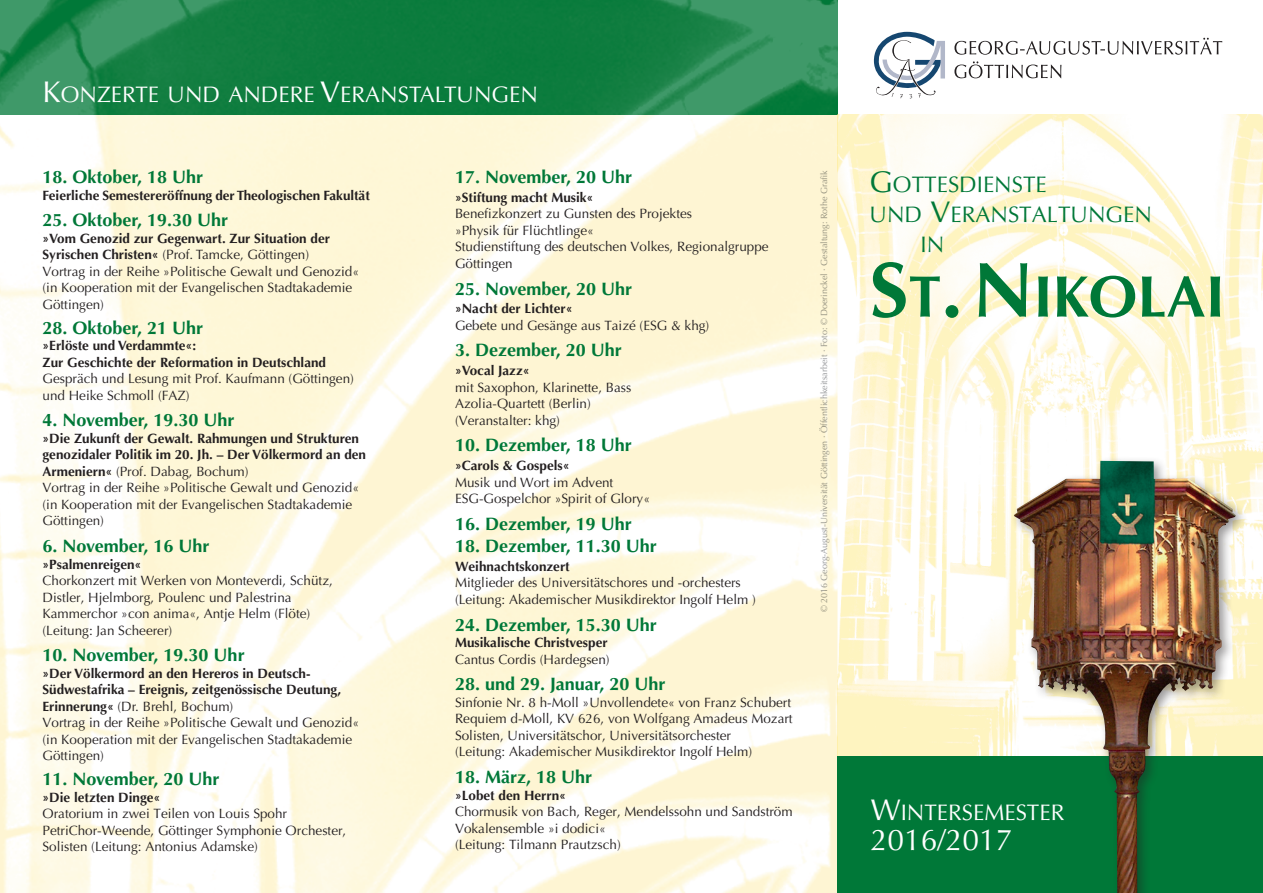
<style>
.page{position:relative;width:1263px;height:893px;background:#fff}
.page>*{position:absolute;margin:0;border:0;box-sizing:border-box;transform-origin:0 0}
.t1{font:700 58.5px "Optima LT";color:#007838}
.t2{font:30px "Optima LT";color:#fff}
.t3{font:22.5px "Optima LT";color:#fff}
.t4{font:22.5px "Optima LT";color:#007838}
.t5{font:700 18px "Optima LT";color:#007838}
.t6{font:13.5px/16.5px "Optima LT";color:#231f20}
.t7{font:700 13.5px/16.5px "Optima LT";color:#231f20}
.t8{font:9px "Optima LT";color:#939598}
.s1{font-size:30px}
.s2{font-weight:700}
.s3{font-size:78px}
</style>
<div class="page">
<img style="left:0;top:115px;width:838px;height:778px">
<svg style="left:0;top:0;width:838px;height:115px;background:#1a8449"></svg>
<img style="left:838px;top:115px;width:425px;height:642px">
<svg style="left:954px;top:61px;width:107px;height:17px"></svg>
<svg style="left:954px;top:38px;width:268px;height:17px"></svg>
<svg style="left:874px;top:32px;width:71px;height:66px"></svg>
<div style="left:838px;top:757px;width:425px;height:136px;background:#007838"></div>
<div style="left:1010px;top:456px;width:239px;height:437px;background:#231f20;opacity:.45"></div>
<img style="left:1014px;top:479px;width:166px;height:414px">
<h3 class="t3" style="left:43px;top:81px;width:497px"><span class="s1">K</span>ONZERTE UND ANDERE <span class="s1">V</span>ERANSTALTUNGEN</h3>
<h3 class="t5" style="left:43px;top:167px;width:162px">18. Oktober, 18 Uhr</h3>
<p class="t7" style="left:43px;top:187px;width:329px">Feierliche Semestereröffnung der Theologischen Fakultät</p>
<h3 class="t5" style="left:43px;top:210px;width:187px">25. Oktober, 19.30 Uhr</h3>
<p class="t6" style="left:43px;top:230px;width:318px"><span class="s2">»Vom Genozid zur Gegenwart. Zur Situation der Syrischen Christen«</span> (Prof. Tamcke, Göttingen)<br>Vortrag in der Reihe »Politische Gewalt und Genozid« (in Kooperation mit der Evangelischen Stadtakademie Göttingen)</p>
<h3 class="t5" style="left:43px;top:317px;width:162px">28. Oktober, 21 Uhr</h3>
<p class="t7" style="left:43px;top:337px;width:285px">»Erlöste und Verdammte«:<br>Zur Geschichte der Reformation in Deutschland</p>
<p class="t6" style="left:43px;top:370px;width:313px">Gespräch und Lesung mit Prof. Kaufmann (Göttingen) und Heike Schmoll (FAZ)</p>
<h3 class="t5" style="left:43px;top:410px;width:194px">4. November, 19.30 Uhr</h3>
<p class="t6" style="left:43px;top:430px;width:325px"><span class="s2">»Die Zukunft der Gewalt. Rahmungen und Strukturen genozidaler Politik im 20. Jh. – Der Völkermord an den Armeniern«</span> (Prof. Dabag, Bochum)<br>Vortrag in der Reihe »Politische Gewalt und Genozid« (in Kooperation mit der Evangelischen Stadtakademie Göttingen)</p>
<h3 class="t5" style="left:43px;top:536px;width:169px">6. November, 16 Uhr</h3>
<p class="t7" style="left:43px;top:556px;width:100px">»Psalmenreigen«</p>
<p class="t6" style="left:43px;top:572px;width:292px">Chorkonzert mit Werken von Monteverdi, Schütz, Distler, Hjelmborg, Poulenc und Palestrina Kammerchor »con anima«, Antje Helm (Flöte) (Leitung: Jan Scheerer)</p>
<h3 class="t5" style="left:43px;top:645px;width:204px">10. November, 19.30 Uhr</h3>
<p class="t6" style="left:43px;top:665px;width:318px"><span class="s2">»Der Völkermord an den Hereros in Deutsch-Südwestafrika – Ereignis, zeitgenössische Deutung, Erinnerung«</span> (Dr. Brehl, Bochum)<br>Vortrag in der Reihe »Politische Gewalt und Genozid« (in Kooperation mit der Evangelischen Stadtakademie Göttingen)</p>
<h3 class="t5" style="left:43px;top:768px;width:179px">11. November, 20 Uhr</h3>
<p class="t7" style="left:43px;top:789px;width:119px">»Die letzten Dinge«</p>
<p class="t6" style="left:43px;top:805px;width:305px">Oratorium in zwei Teilen von Louis Spohr<br>PetriChor-Weende, Göttinger Symphonie Orchester,<br>Solisten (Leitung: Antonius Adamske)</p>
<h3 class="t3" style="left:871px;top:800px;width:195px"><span class="s1">W</span>INTERSEMESTER</h3>
<h3 class="t5" style="left:455px;top:167px;width:179px">17. November, 20 Uhr</h3>
<p class="t7" style="left:455px;top:189px;width:140px">»Stiftung macht Musik«</p>
<p class="t6" style="left:455px;top:206px;width:315px">Benefizkonzert zu Gunsten des Projektes<br>»Physik für Flüchtlinge«<br>Studienstiftung des deutschen Volkes, Regionalgruppe Göttingen</p>
<h3 class="t5" style="left:455px;top:278px;width:179px">25. November, 20 Uhr</h3>
<p class="t7" style="left:455px;top:301px;width:119px">»Nacht der Lichter«</p>
<p class="t6" style="left:455px;top:317px;width:256px">Gebete und Gesänge aus Taizé (ESG &amp; khg)</p>
<h3 class="t5" style="left:455px;top:340px;width:168px">3. Dezember, 20 Uhr</h3>
<p class="t7" style="left:455px;top:362px;width:76px">»Vocal Jazz«</p>
<p class="t6" style="left:455px;top:379px;width:178px">mit Saxophon, Klarinette, Bass<br>Azolia-Quartett (Berlin) (Veranstalter: khg)</p>
<h3 class="t5" style="left:455px;top:435px;width:178px">10. Dezember, 18 Uhr</h3>
<p class="t7" style="left:455px;top:457px;width:116px">»Carols &amp; Gospels«</p>
<p class="t6" style="left:455px;top:474px;width:197px">Musik und Wort im Advent<br>ESG-Gospelchor »Spirit of Glory«</p>
<h3 class="t5" style="left:455px;top:513px;width:178px">16. Dezember, 19 Uhr</h3>
<h3 class="t5" style="left:455px;top:536px;width:203px">18. Dezember, 11.30 Uhr</h3>
<p class="t7" style="left:455px;top:558px;width:116px">Weihnachtskonzert</p>
<p class="t6" style="left:455px;top:575px;width:302px">Mitglieder des Universitätschores und -orchesters (Leitung: Akademischer Musikdirektor Ingolf Helm )</p>
<h3 class="t5" style="left:455px;top:614px;width:203px">24. Dezember, 15.30 Uhr</h3>
<p class="t7" style="left:455px;top:634px;width:154px">Musikalische Christvesper</p>
<p class="t6" style="left:455px;top:651px;width:156px">Cantus Cordis (Hardegsen)</p>
<h3 class="t5" style="left:455px;top:674px;width:212px">28. und 29. Januar, 20 Uhr</h3>
<p class="t6" style="left:455px;top:694px;width:339px">Sinfonie Nr. 8 h-Moll »Unvollendete« von Franz Schubert Requiem d-Moll, KV 626, von Wolfgang Amadeus Mozart Solisten, Universitätschor, Universitätsorchester<br>(Leitung: Akademischer Musikdirektor Ingolf Helm)</p>
<h3 class="t5" style="left:455px;top:767px;width:139px">18. März, 18 Uhr</h3>
<p class="t7" style="left:455px;top:787px;width:113px">»Lobet den Herrn«</p>
<p class="t6" style="left:455px;top:803px;width:339px">Chormusik von Bach, Reger, Mendelssohn und Sandström<br>Vokalensemble »i dodici«<br>(Leitung: Tilmann Prautzsch)</p>
<p class="t8" style="left:819px;top:612px;width:444px;rotate:-90deg">© 2016 Georg-August-Universität Göttingen · Öffentlichkeitsarbeit · Foto: © Doerinckel · Gestaltung: Rothe Grafik</p>
<h3 class="t4" style="left:870px;top:171px;width:179px"><span class="s1">G</span>OTTESDIENSTE</h3>
<h3 class="t4" style="left:870px;top:201px;width:284px">UND <span class="s1">V</span>ERANSTALTUNGEN</h3>
<h3 class="t4" style="left:920px;top:231px;width:25px">IN</h3>
<h1 class="t1" style="left:870px;top:263px;width:357px"><span class="s3">S</span>t<span class="s3">.N</span>ikolai</h1>
<h2 class="t2" style="left:871px;top:823px;width:143px">2016/2017</h2>
</div>
